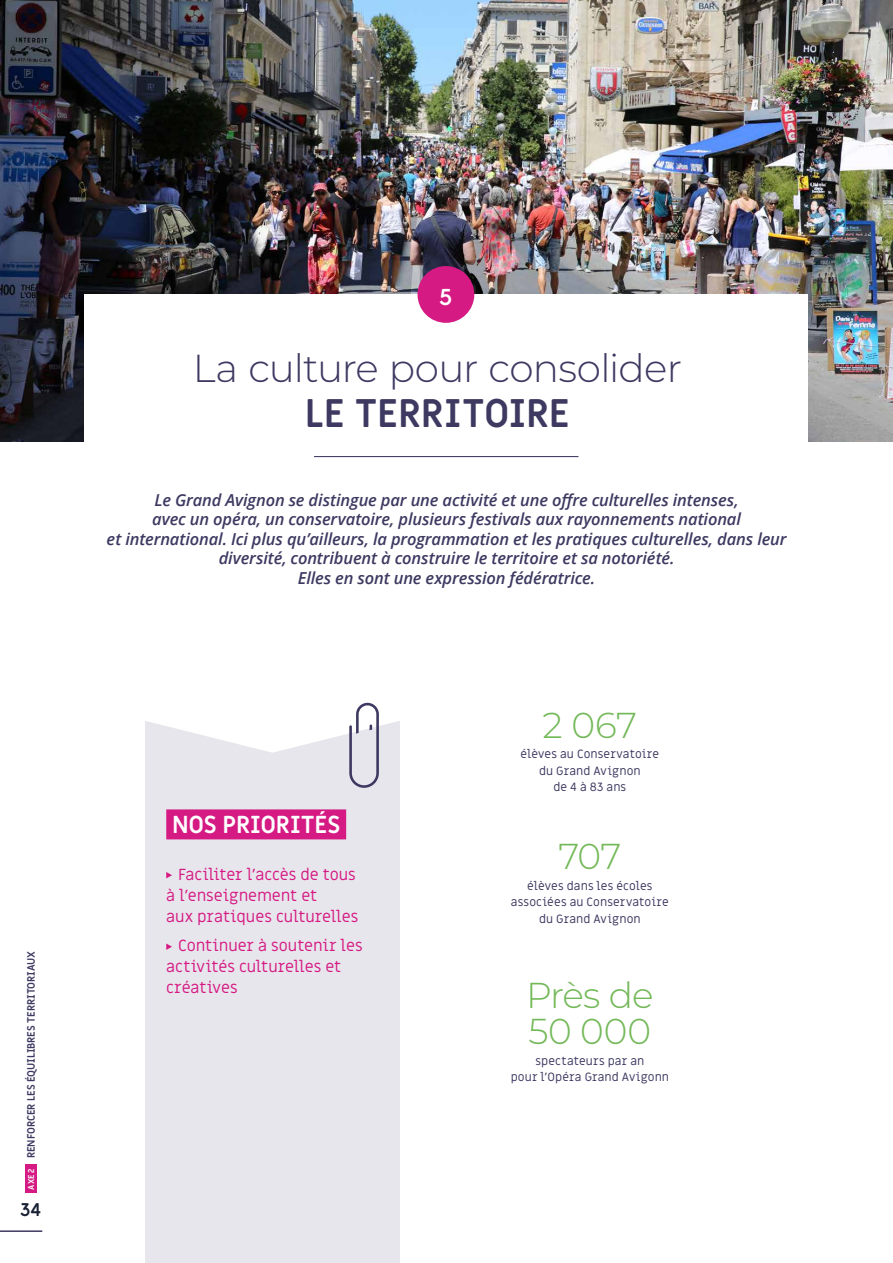
<style>
.page{position:relative;width:893px;height:1263px;background:#fff}
.page>*{position:absolute;margin:0;border:0;box-sizing:border-box;transform-origin:0 0}
.t1{font:300 39px "Montserrat";letter-spacing:-.02em;color:#3d3961}
.t2{font:700 39px "Miriam Libre";letter-spacing:-.005em;color:#3d3961}
.t3{font:300 36px/36px "Montserrat";letter-spacing:-.015em;color:#74b959}
.t4{font:700 24px "Miriam Libre";letter-spacing:-.01em;color:#fff}
.t5{font:700 22.5px "Miriam Libre";color:#fff}
.t6{font:700 18px "Miriam Libre";color:#192135}
.t7{font:italic 600 16.5px/19.5px "Open Sans";letter-spacing:-.01em;color:#3d3961;text-align:center}
.t8{font:16.2px/21px "Miriam Libre";letter-spacing:-.005em;color:#d51b83}
.t9{font:12px/16.5px "Miriam Libre";letter-spacing:.01em;color:#3d3961;text-align:center}
.t10{font:700 10.5px "Miriam Libre";letter-spacing:-.01em;color:#3d3961}
.s1{font-size:8.25px;color:#fff}
</style>
<div class="page">
<img style="left:0;top:0;width:893px;height:441px">
<div style="left:84px;top:294px;width:723px;height:171px;background:#fff"></div>
<div style="left:417px;top:266px;width:57px;height:57px;background:#d51b83;border-radius:50%"></div>
<hr style="left:314px;top:456px;width:264px;height:1px;background:#3d3961">
<div style="left:145px;top:721px;width:255px;height:542px;background:#e8e6ed"></div>
<svg style="left:349px;top:703px;width:30px;height:85px"></svg>
<div style="left:166px;top:809px;width:180px;height:30px;background:#d51b83"></div>
<svg style="left:166px;top:872px;width:6px;height:6px"></svg>
<svg style="left:166px;top:943px;width:6px;height:7px"></svg>
<hr style="left:0;top:1230px;width:42px;height:2px;background:#3d3961">
<div style="left:25px;top:1164px;width:12px;height:29px;background:#d51b83"></div>
<p class="t10" style="left:25px;top:1190px;width:240px;rotate:-90deg"><span class="s1">AXE 2</span> RENFORCER LES ÉQUILIBRES TERRITORIAUX</p>
<p class="t6" style="left:20px;top:1199px;width:22px">34</p>
<h3 class="t5" style="left:440px;top:283px;width:14px">5</h3>
<h1 class="t1" style="left:193px;top:342px;width:491px">La culture pour consolider</h1>
<h1 class="t2" style="left:305px;top:389px;width:267px">LE TERRITOIRE</h1>
<p class="t7" style="left:107px;top:490px;width:681px">Le Grand Avignon se distingue par une activité et une offre culturelles intenses,<br>avec un opéra, un conservatoire, plusieurs festivals aux rayonnements national<br>et international. Ici plus qu’ailleurs, la programmation et les pratiques culturelles, dans leur diversité, contribuent à construire le territoire et sa notoriété.<br>Elles en sont une expression fédératrice.</p>
<h3 class="t4" style="left:172px;top:810px;width:170px">NOS PRIORITÉS</h3>
<p class="t8" style="left:166px;top:864px;width:194px;text-indent:12px">Faciliter l’accès de tous à l’enseignement et<br>aux pratiques culturelles</p>
<p class="t8" style="left:166px;top:936px;width:198px;text-indent:12px">Continuer à soutenir les activités culturelles et créatives</p>
<h2 class="t3" style="left:543px;top:706px;width:96px">2 067</h2>
<p class="t9" style="left:520px;top:746px;width:140px">élèves au Conservatoire du Grand Avignon<br>de 4 à 83 ans</p>
<h2 class="t3" style="left:558px;top:837px;width:65px">707</h2>
<p class="t9" style="left:511px;top:878px;width:159px">élèves dans les écoles associées au Conservatoire du Grand Avignon</p>
<h2 class="t3" style="left:526px;top:976px;width:129px">Près de<br>50 000</h2>
<p class="t9" style="left:511px;top:1053px;width:160px">spectateurs par an<br>pour l’Opéra Grand Avigonn</p>
</div>
